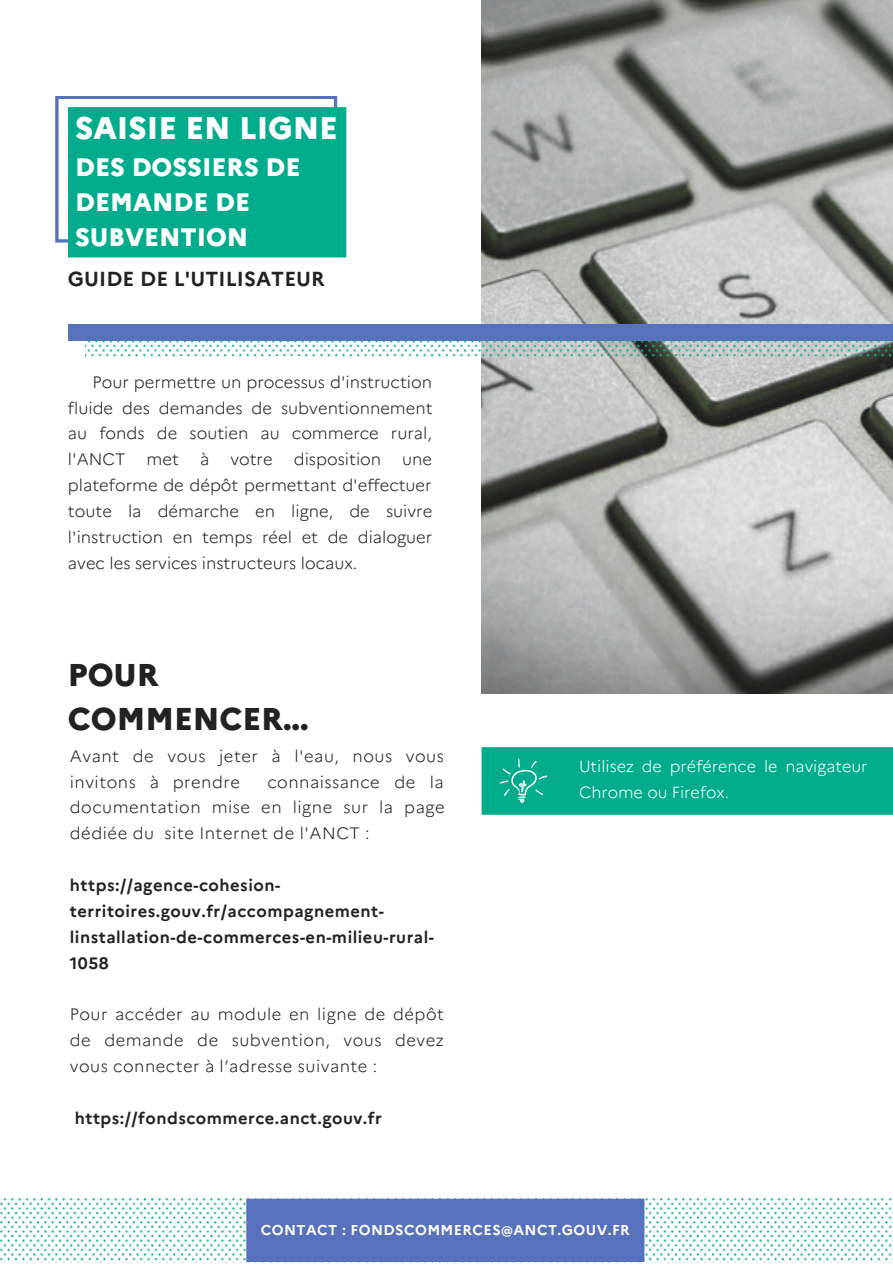
<style>
.page{position:relative;width:893px;height:1264px;background:#fff}
.page>*{position:absolute;margin:0;border:0;box-sizing:border-box;transform-origin:0 0}
.t1{font:800 31.5px/43.8px "Marianne";color:#222}
.t2{font:800 31.2px "Marianne";color:#fff}
.t3{font:800 25.2px/34.8px "Marianne";color:#fff}
.t4{font:700 20.25px "Marianne";letter-spacing:.005em;color:#222}
.t5{font:300 16.5px/25.8px "Marianne";letter-spacing:.03em;color:#222;text-align:justify}
.t6{font:700 16.5px/25.8px "Marianne";letter-spacing:.03em;color:#222}
.t7{font:300 16.5px "Marianne";color:#222}
.t8{font:300 16.05px/25.3px "Marianne";color:#fff}
.t9{font:700 14.25px "Marianne";letter-spacing:.03em;color:#fff}
</style>
<div class="page">
<img style="left:481px;top:0;width:411px;height:693px">
<div style="left:68px;top:324px;width:824px;height:17px;background:#5771bd"></div>
<img style="left:0;top:1198px;width:246px;height:63px">
<img style="left:644px;top:1198px;width:248px;height:64px">
<div style="left:246px;top:1198px;width:398px;height:64px;background:#5771bd"></div>
<svg style="left:55px;top:96px;width:291px;height:161px;background:#17b096"></svg>
<img style="left:85px;top:341px;width:410px;height:17px">
<img style="left:497px;top:341px;width:395px;height:17px">
<div style="left:481px;top:747px;width:411px;height:67px;background:#00ac8c"></div>
<h2 class="t2" style="left:75px;top:109px;width:264px">SAISIE EN LIGNE</h2>
<h3 class="t3" style="left:75px;top:150px;width:227px">DES DOSSIERS DE<br>DEMANDE DE<br>SUBVENTION</h3>
<p class="t4" style="left:68px;top:267px;width:258px">GUIDE DE L'UTILISATEUR</p>
<p class="t5" style="left:68px;top:369px;width:366px;text-indent:25px">Pour permettre un processus d'instruction fluide des demandes de subventionnement au fonds de soutien au commerce rural, l'ANCT</p>
<p class="t5" style="left:147px;top:446px;width:34px">met</p>
<p class="t5" style="left:200px;top:446px;width:11px">à</p>
<p class="t5" style="left:230px;top:446px;width:44px">votre</p>
<p class="t7" style="left:294px;top:449px;width:89px">disposition</p>
<p class="t5" style="left:68px;top:446px;width:366px;text-indent:334px">une plateforme de dépôt permettant d'effectuer toute la démarche en ligne, de suivre l'instruction en temps réel et de dialoguer avec les services instructeurs locaux.</p>
<h1 class="t1" style="left:68px;top:652px;width:242px">POUR<br>COMMENCER...</h1>
<p class="t5" style="left:70px;top:743px;width:375px">Avant de vous jeter à l'eau, nous vous invitons à prendre</p>
<p class="t5" style="left:70px;top:768px;width:376px;text-indent:197px">connaissance de la documentation mise en ligne sur la page dédiée du site Internet de l'ANCT :</p>
<p class="t6" style="left:70px;top:872px;width:365px">https://agence-cohesion&shy;territoires.gouv.fr/accompagnement&shy;linstallation-de-commerces-en-milieu-rural-<br>1058</p>
<p class="t5" style="left:70px;top:1001px;width:375px">Pour accéder au module en ligne de dépôt de demande de subvention, vous devez vous connecter à l’adresse suivante :</p>
<p class="t6" style="left:75px;top:1104px;width:308px">https://fondscommerce.anct.gouv.fr</p>
<p class="t8" style="left:579px;top:754px;width:290px">Utilisez de préférence le navigateur<br>Chrome ou Firefox.</p>
<p class="t9" style="left:261px;top:1221px;width:370px">CONTACT : FONDSCOMMERCES@ANCT.GOUV.FR</p>
</div>
